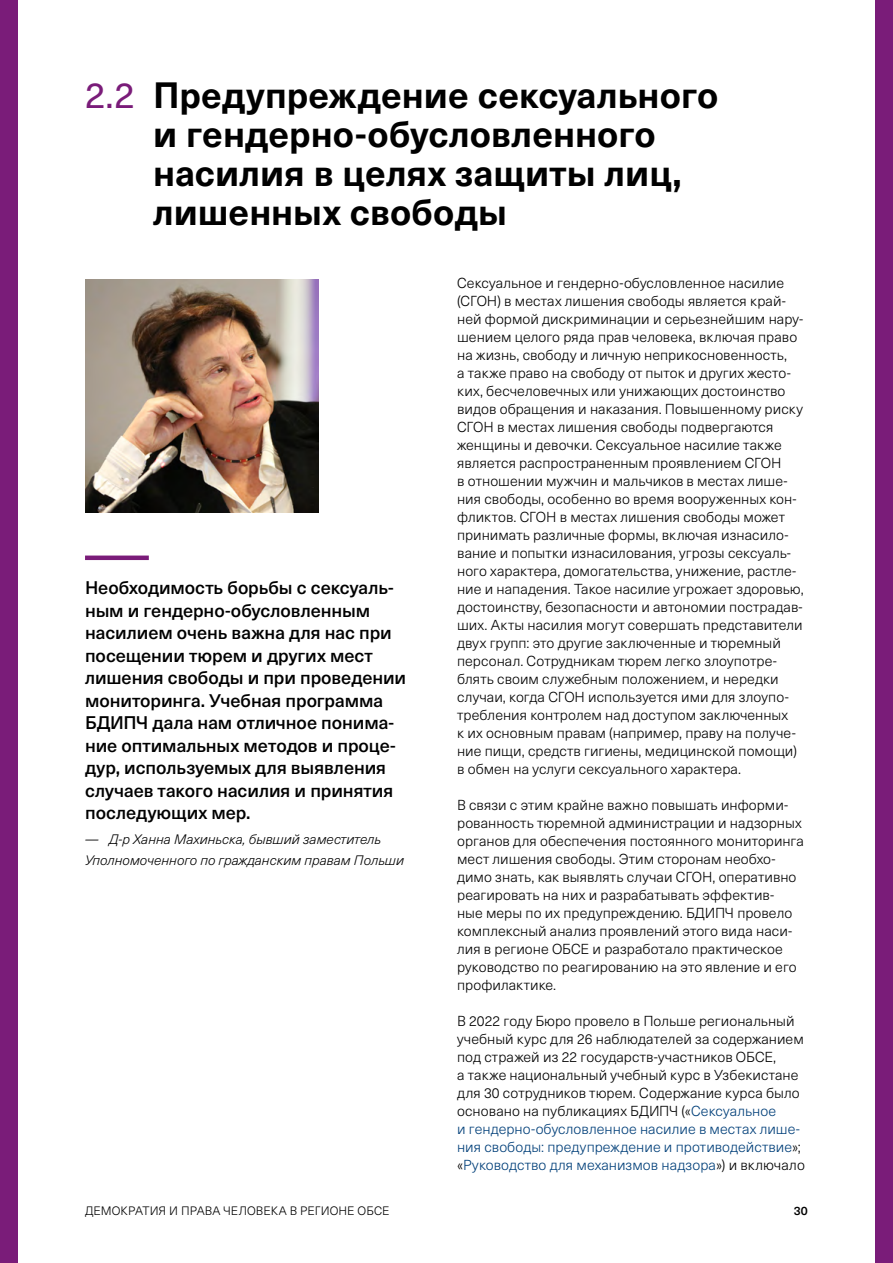
<style>
.page{position:relative;width:893px;height:1263px;background:#fff}
.page>*{position:absolute;margin:0;border:0;box-sizing:border-box;transform-origin:0 0}
.t1{font:700 36px/39px "Neue Haas Unica W1 G";letter-spacing:.005em;color:#000}
.t2{font:500 18px/22.5px "Neue Haas Unica W1 G";letter-spacing:-.005em;color:#000}
.t3{font:300 14.25px/18px "Neue Haas Unica W1 G";letter-spacing:.005em;color:#000}
.t4{font:italic 300 13.5px/21px "Neue Haas Unica W1 G";color:#000}
.t5{font:300 12px "Neue Haas Unica W1 G";letter-spacing:.005em;color:#000}
.t6{font:500 12px "Neue Haas Unica W1 G";color:#000}
.s1{font-weight:400;color:#7a1c79}
.s2{color:#003f79}
</style>
<div class="page">
<div style="left:85px;top:555px;width:64px;height:5px;background:#7a1c79"></div>
<img style="left:85px;top:279px;width:234px;height:234px">
<div style="left:876px;top:0;width:17px;height:1263px;background:#7a1c79"></div>
<div style="left:0;top:0;width:17px;height:1263px;background:#7a1c79"></div>
<h1 class="t1" style="left:153px;top:74px;width:567px;text-indent:-68px"><span class="s1">2.2</span> Предупреждение сексуального и гендерно-обусловленного насилия в целях защиты лиц, лишенных свободы</h1>
<p class="t2" style="left:85px;top:575px;width:323px">Необходимость борьбы с сексуаль&shy;ным и гендерно-обусловленным насилием очень важна для нас при посещении тюрем и других мест лишения свободы и при проведении мониторинга. Учебная программа<br>БДИПЧ дала нам отличное понима&shy;ние оптимальных методов и проце&shy;дур, используемых для выявления случаев такого насилия и принятия последующих мер.</p>
<p class="t4" style="left:85px;top:828px;width:321px">— Д-р Ханна Махиньска, бывший заместитель<br>Уполномоченного по гражданским правам Польши</p>
<p class="t3" style="left:457px;top:273px;width:348px">Сексуальное и гендерно-обусловленное насилие (СГОН) в местах лишения свободы является край&shy;ней формой дискриминации и серьезнейшим нару&shy;шением целого ряда прав человека, включая право на жизнь, свободу и личную неприкосновенность,<br>а также право на свободу от пыток и других жесто&shy;ких, бесчеловечных или унижающих достоинство видов обращения и наказания. Повышенному риску СГОН в местах лишения свободы подвергаются женщины и девочки. Сексуальное насилие также является распространенным проявлением СГОН<br>в отношении мужчин и мальчиков в местах лише&shy;ния свободы, особенно во время вооруженных кон&shy;фликтов. СГOН в местах лишения свободы может принимать различные формы, включая изнасило&shy;вание и попытки изнасилования, угрозы сексуаль&shy;ного характера, домогательства, унижение, растле&shy;ние и нападения. Такое насилие угрожает здоровью, достоинству, безопасности и автономии пострадав&shy;ших. Акты насилия могут совершать представители двух групп: это другие заключенные и тюремный персонал. Сотрудникам тюрем легко злоупотре&shy;блять своим служебным положением, и нередки случаи, когда СГОН используется ими для злоупо&shy;требления контролем над доступом заключенных<br>к их основным правам (например, праву на получе&shy;ние пищи, средств гигиены, медицинской помощи) в обмен на услуги сексуального характера.</p>
<p class="t3" style="left:457px;top:795px;width:348px">В связи с этим крайне важно повышать информи&shy;рованность тюремной администрации и надзорных органов для обеспечения постоянного мониторинга мест лишения свободы. Этим сторонам необхо&shy;димо знать, как выявлять случаи СГОН, оперативно реагировать на них и разрабатывать эффектив-<br>ные меры по их предупреждению. БДИПЧ провело комплексный анализ проявлений этого вида наси&shy;лия в регионе ОБСЕ и разработало практическое руководство по реагированию на это явление и его профилактике.</p>
<p class="t3" style="left:457px;top:1011px;width:349px">В 2022 году Бюро провело в Польше региональный учебный курс для 26 наблюдателей за содержанием под стражей из 22 государств-участников ОБСЕ,<br>а также национальный учебный курс в Узбекистане для 30 сотрудников тюрем. Содержание курса было основано на публикациях БДИПЧ («<span class="s2">Сексуальное<br>и гендерно-обусловленное насилие в местах лише&shy;ния свободы: предупреждение и противодействие</span>»; «<span class="s2">Руководство для механизмов надзора</span>») и включало</p>
<p class="t5" style="left:85px;top:1202px;width:306px">ДЕМОКРАТИЯ И ПРАВА ЧЕЛОВЕКА В РЕГИОНЕ ОБСЕ</p>
<p class="t6" style="left:794px;top:1202px;width:16px">30</p>
</div>
